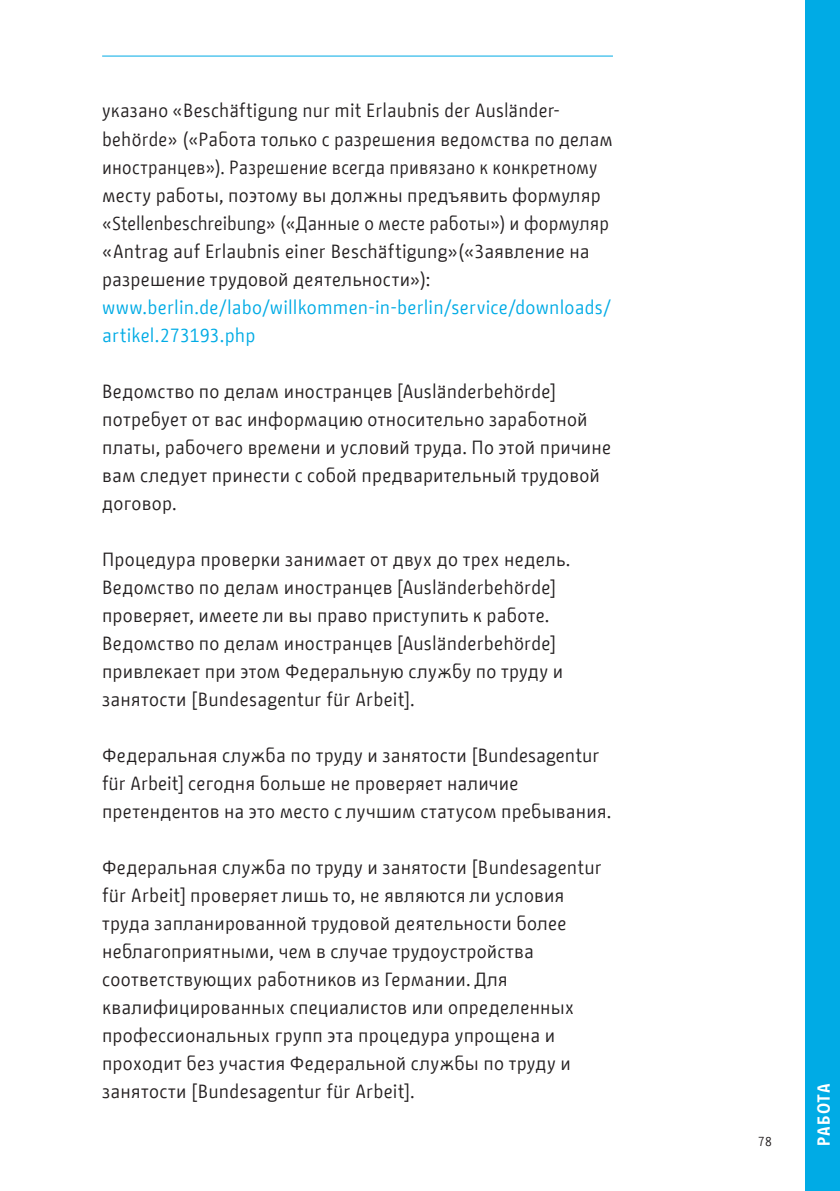
<style>
.page{position:relative;width:840px;height:1191px;background:#fff}
.page>*{position:absolute;margin:0;border:0;box-sizing:border-box;transform-origin:0 0}
.Russisch_-_Copy{font:19px/28px "BMF Change";letter-spacing:.015em;color:#231f20}
.Russisch_-_Copy-2{font:19px/28px "BMF Change";letter-spacing:.01em;color:#00abe5}
.t1{font:700 17.4px "BMF Change";letter-spacing:.045em;color:#fff}
.t2{font:13px "BMF Change";color:#231f20}
</style>
<div class="page">
<hr style="left:102px;top:56px;width:510px;height:1px;background:#00abe5">
<div style="left:805px;top:0;width:34px;height:1191px;background:#00abe5"></div>
<p class="Russisch_-_Copy" style="left:102px;top:97px;width:512px">указано «Beschäftigung nur mit Erlaubnis der Ausländer&shy;behörde» («Работа только с разрешения ведомства по делам иностранцев»). Разрешение всегда привязано к конкретному месту работы, поэтому вы должны предъявить формуляр «Stellenbeschreibung» («Данные о месте работы») и формуляр «Antrag auf Erlaubnis einer Beschäftigung»(«Заявление на разрешение трудовой деятельности»):</p>
<p class="Russisch_-_Copy-2" style="left:102px;top:293px;width:510px">www.berlin.de/labo/willkommen-in-berlin/service/downloads/ artikel.273193.php</p>
<p class="Russisch_-_Copy" style="left:102px;top:377px;width:510px">Ведомство по делам иностранцев [Ausländerbehörde] потребует от вас информацию относительно заработной платы, рабочего времени и условий труда. По этой причине вам следует принести с собой предварительный трудовой договор.</p>
<p class="Russisch_-_Copy" style="left:102px;top:545px;width:469px">Процедура проверки занимает от двух до трех недель.<br>Ведомство по делам иностранцев [Ausländerbehörde] проверяет, имеете ли вы право приступить к работе.<br>Ведомство по делам иностранцев [Ausländerbehörde] привлекает при этом Федеральную службу по труду и занятости [Bundesagentur für Arbeit].</p>
<p class="Russisch_-_Copy" style="left:102px;top:741px;width:510px">Федеральная служба по труду и занятости [Bundesagentur für Arbeit] сегодня больше не проверяет наличие претендентов на это место с лучшим статусом пребывания.</p>
<p class="Russisch_-_Copy" style="left:102px;top:853px;width:501px">Федеральная служба по труду и занятости [Bundesagentur für Arbeit] проверяет лишь то, не являются ли условия труда запланированной трудовой деятельности более неблагоприятными, чем в случае трудоустройства соответствующих работников из Германии. Для квалифицированных специалистов или определенных профессиональных групп эта процедура упрощена и проходит без участия Федеральной службы по труду и занятости [Bundesagentur für Arbeit].</p>
<p class="t2" style="left:757px;top:1131px;width:15px">78</p>
<p class="t1" style="left:810px;top:1145px;width:63px;rotate:-90deg">РАБОТА</p>
</div>
